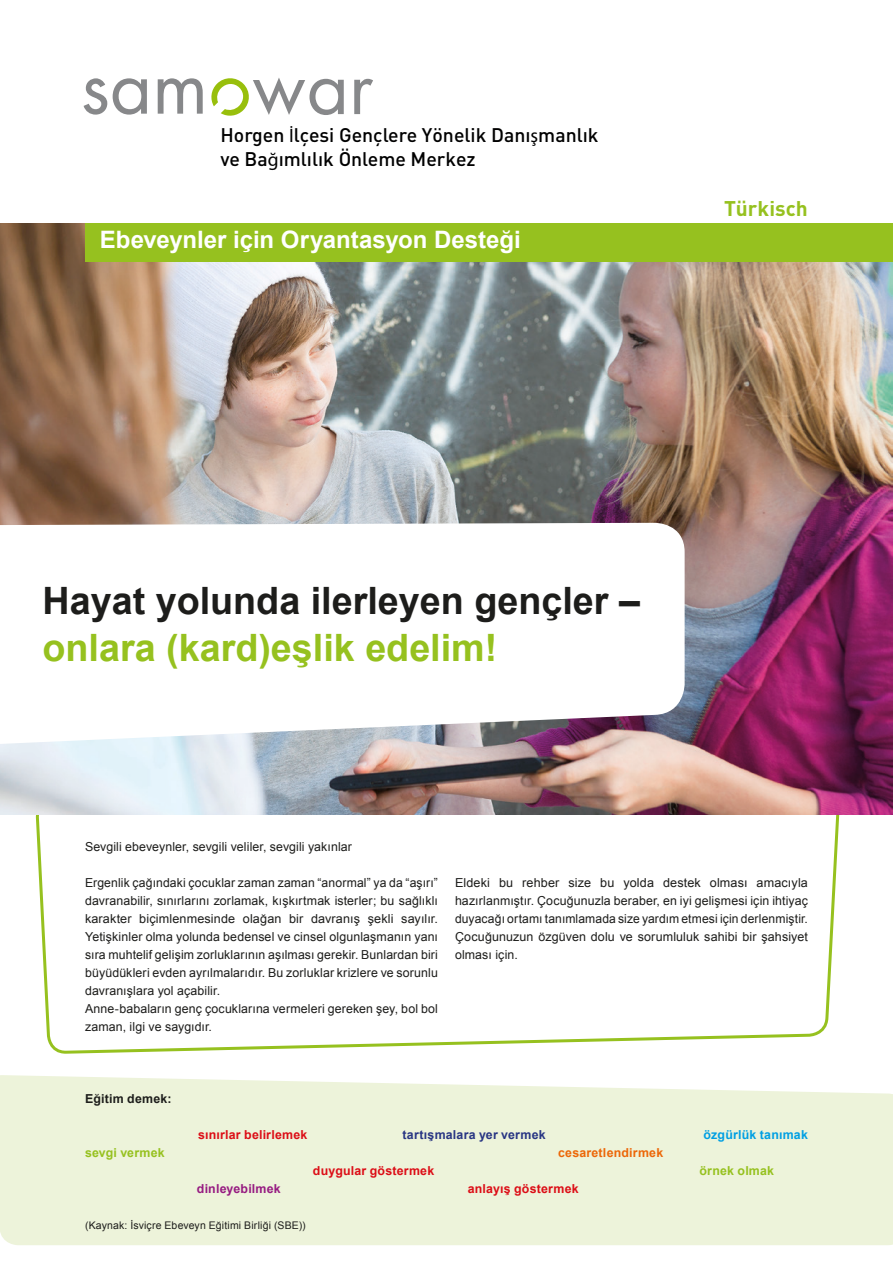
<style>
.page{position:relative;width:893px;height:1263px;background:#fff}
.page>*{position:absolute;margin:0;border:0;box-sizing:border-box;transform-origin:0 0}
.t1{font:700 37.65px "Arial";color:#1d1d1b}
.t2{font:700 37.65px "Arial";color:#96c11f}
.t3{font:700 24px "Arial";color:#fff}
.t4{font:700 21px "DINOT";color:#96c11f}
.t5{font:500 19.5px/24.3px "DIN";color:#010000}
.t6{font:12.3px/18px "Arial";letter-spacing:.01em;color:#1d1d1b}
.t7{font:700 12.3px "Arial";letter-spacing:.015em;color:#dc0d16}
.t8{font:700 12.3px "Arial";letter-spacing:.015em;color:#96c11f}
.t9{font:700 12.3px "Arial";letter-spacing:.015em;color:#283583}
.t10{font:700 12.3px "Arial";letter-spacing:.015em;color:#ec6708}
.t11{font:700 12.3px "Arial";letter-spacing:.015em;color:#009fe3}
.t12{font:700 12.3px "Arial";letter-spacing:.015em;color:#961b81}
.t13{font:700 12.3px "Arial";letter-spacing:.02em;color:#1d1d1b}
.t14{font:10.5px "Arial";letter-spacing:.015em;color:#1d1d1b}
.s1{font-family:"Myriad Pro";font-weight:400}
</style>
<div class="page">
<div style="left:0;top:1075px;width:893px;height:170px;background:#edf3da"></div>
<svg style="left:37px;top:815px;width:804px;height:339px"></svg>
<img style="left:0;top:223px;width:893px;height:592px">
<div style="left:85px;top:223px;width:808px;height:38px;background:#96c11f"></div>
<svg style="left:0;top:523px;width:685px;height:221px"></svg>
<svg style="left:84px;top:78px;width:23px;height:37px"></svg>
<svg style="left:113px;top:78px;width:34px;height:37px"></svg>
<svg style="left:158px;top:78px;width:45px;height:36px"></svg>
<svg style="left:354px;top:79px;width:19px;height:35px"></svg>
<svg style="left:211px;top:78px;width:133px;height:38px"></svg>
<h3 class="t5" style="left:220px;top:122px;width:380px">Horgen <span class="s1">İ</span>lçesi Gençlere Yönelik Danı<span class="s1">ş</span>manlık ve Ba<span class="s1">ğ</span>ımlılık Önleme Merkez</h3>
<h2 class="t3" style="left:100px;top:224px;width:422px">Ebeveynler için Oryantasyon Desteği</h2>
<h3 class="t4" style="left:724px;top:194px;width:85px">Türkisch</h3>
<h1 class="t1" style="left:43px;top:575px;width:599px">Hayat yolunda ilerleyen gençler –</h1>
<h1 class="t2" style="left:43px;top:622px;width:456px">onlara (kard)eşlik edelim!</h1>
<p class="t6" style="left:85px;top:838px;width:268px">Sevgili ebeveynler, sevgili veliler, sevgili yakınlar</p>
<p class="t6" style="left:85px;top:874px;width:354px">Ergenlik çağındaki çocuklar zaman zaman “anormal” ya da “aşırı” davranabilir, sınırlarını zorlamak, kışkırtmak isterler; bu sağlıklı karakter biçimlenmesinde olağan bir davranış şekli sayılır.<br>Yetişkinler olma yolunda bedensel ve cinsel olgunlaşmanın yanı sıra muhtelif gelişim zorluklarının aşılması gerekir. Bunlardan biri büyüdükleri evden ayrılmalarıdır. Bu zorluklar krizlere ve sorunlu davranışlara yol açabilir.<br>Anne-babaların genç çocuklarına vermeleri gereken şey, bol bol zaman, ilgi ve saygıdır.</p>
<p class="t6" style="left:455px;top:874px;width:354px;text-align:justify">Eldeki bu rehber size bu yolda destek olması amacıyla hazırlanmıştır. Çocuğunuzla beraber, en iyi gelişmesi için ihtiyaç duyacağı ortamı tanımlamada size yardım etmesi için derlenmiştir.<br>Çocuğunuzun özgüven dolu ve sorumluluk sahibi bir şahsiyet olması için.</p>
<p class="t13" style="left:85px;top:1090px;width:88px">Eğitim demek:</p>
<p class="t8" style="left:85px;top:1144px;width:81px">sevgi vermek</p>
<p class="t7" style="left:198px;top:1126px;width:111px">sınırlar belirlemek</p>
<p class="t9" style="left:402px;top:1126px;width:145px">tartışmalara yer vermek</p>
<p class="t7" style="left:313px;top:1162px;width:123px">duygular göstermek</p>
<p class="t10" style="left:558px;top:1144px;width:107px">cesaretlendirmek</p>
<p class="t12" style="left:197px;top:1180px;width:85px">dinleyebilmek</p>
<p class="t7" style="left:468px;top:1180px;width:112px">anlayış göstermek</p>
<p class="t14" style="left:85px;top:1218px;width:222px">(Kaynak: İsviçre Ebeveyn Eğitimi Birliği (SBE))</p>
<p class="t11" style="left:703px;top:1126px;width:106px">özgürlük tanımak</p>
<p class="t8" style="left:699px;top:1162px;width:76px">örnek olmak</p>
</div>
